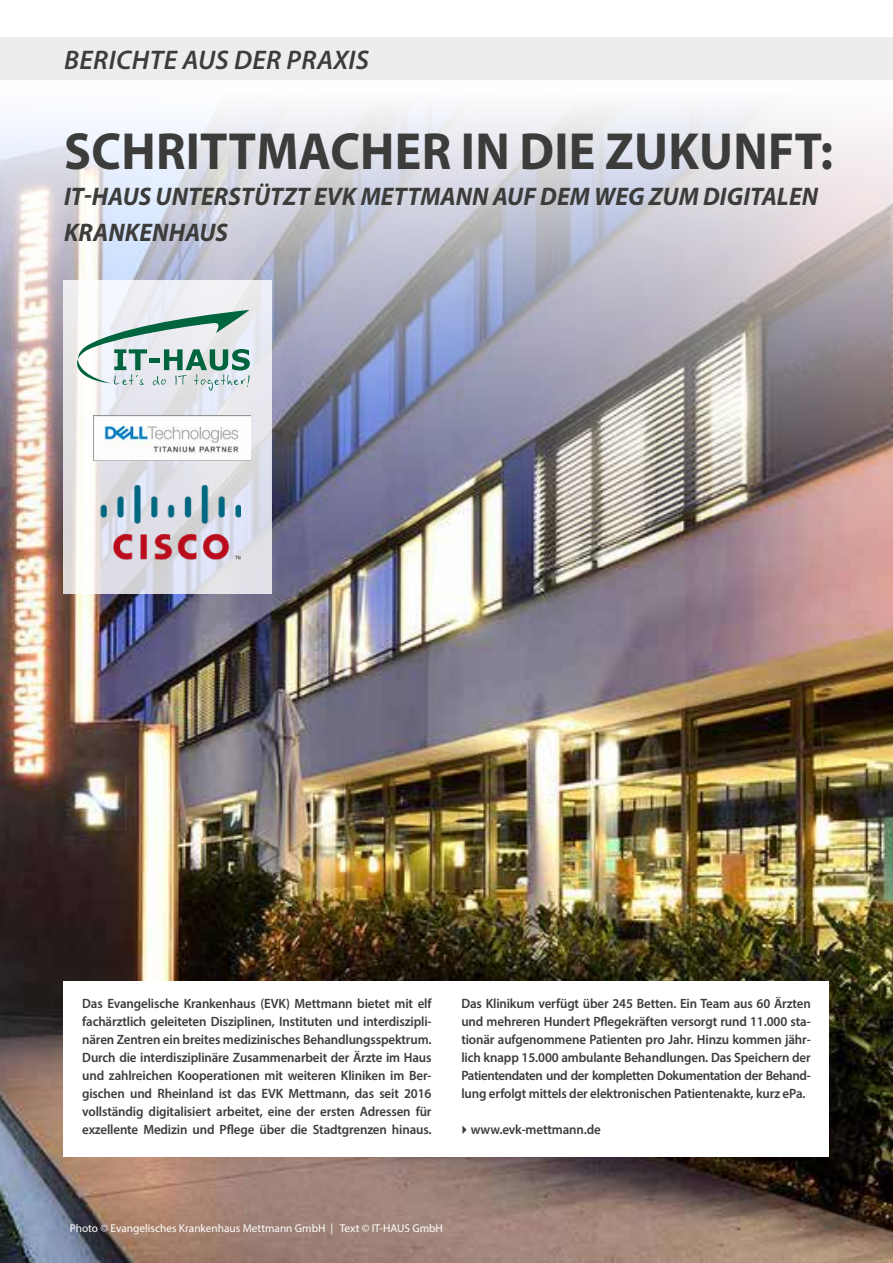
<style>
.page{position:relative;width:893px;height:1263px;background:#fff}
.page>*{position:absolute;margin:0;border:0;box-sizing:border-box;transform-origin:0 0}
.t1{font:700 52.5px "Myriad Pro";letter-spacing:.005em;color:#3c3c3b;scale:.95 1}
.t2{font:italic 600 27px "Myriad Pro";letter-spacing:.015em;color:#3c3c3b}
.t3{font:italic 700 25.5px/36px "Myriad Pro";letter-spacing:.005em;color:#3c3c3b;scale:.96 1}
.t4{font:600 13.5px/18px "Myriad Pro";letter-spacing:-.01em;color:#3c3c3b;text-align:justify;scale:.96 1}
.t5{font:11.25px "Myriad Pro";color:#fff}
</style>
<div class="page">
<img style="left:0;top:107px;width:893px;height:1156px">
<div style="left:0;top:37px;width:893px;height:43px;background:#ededed"></div>
<svg style="left:64px;top:281px;width:208px;height:313px"></svg>
<svg style="left:77px;top:310px;width:173px;height:81px"></svg>
<div style="left:64px;top:981px;width:765px;height:175px;background:#fff"></div>
<img style="left:94px;top:415px;width:156px;height:46px">
<img style="left:101px;top:485px;width:140px;height:74px">
<h2 class="t2" style="left:64px;top:42px;width:307px">BERICHTE AUS DER PRAXIS</h2>
<h1 class="t1" style="left:64px;top:117px;width:811px">SCHRITTMACHER IN DIE ZUKUNFT:</h1>
<h3 class="t3" style="left:64px;top:177px;width:787px">IT-HAUS UNTERSTÜTZT EVK METTMANN AUF DEM WEG ZUM DIGITALEN<br>KRANKENHAUS</h3>
<p class="t4" style="left:82px;top:994px;width:365px">Das Evangelische Krankenhaus (EVK) Mettmann bietet mit elf fachärztlich geleiteten Disziplinen, Instituten und interdiszipli&shy;nären Zentren ein breites medizinisches Behandlungsspektrum.<br>Durch die interdisziplinäre Zusammenarbeit der Ärzte im Haus und zahlreichen Kooperationen mit weiteren Kliniken im Ber&shy;gischen und Rheinland ist das EVK Mettmann, das seit 2016 vollständig digitalisiert arbeitet, eine der ersten Adressen für exzellente Medizin und Pflege über die Stadtgrenzen hinaus.</p>
<p class="t4" style="left:461px;top:994px;width:365px">Das Klinikum verfügt über 245 Betten. Ein Team aus 60 Ärzten und mehreren Hundert Pflegekräften versorgt rund 11.000 sta&shy;tionär aufgenommene Patienten pro Jahr. Hinzu kommen jähr&shy;lich knapp 15.000 ambulante Behandlungen. Das Speichern der Patientendaten und der kompletten Dokumentation der Behand&shy;lung erfolgt mittels der elektronischen Patientenakte, kurz ePa.</p>
<p class="t4" style="left:458px;top:1120px;width:150px">✔www.evk-mettmann.de</p>
<p class="t5" style="left:70px;top:1221px;width:375px">Photo © Evangelisches Krankenhaus Mettmann GmbH | Text © IT-HAUS GmbH</p>
</div>
